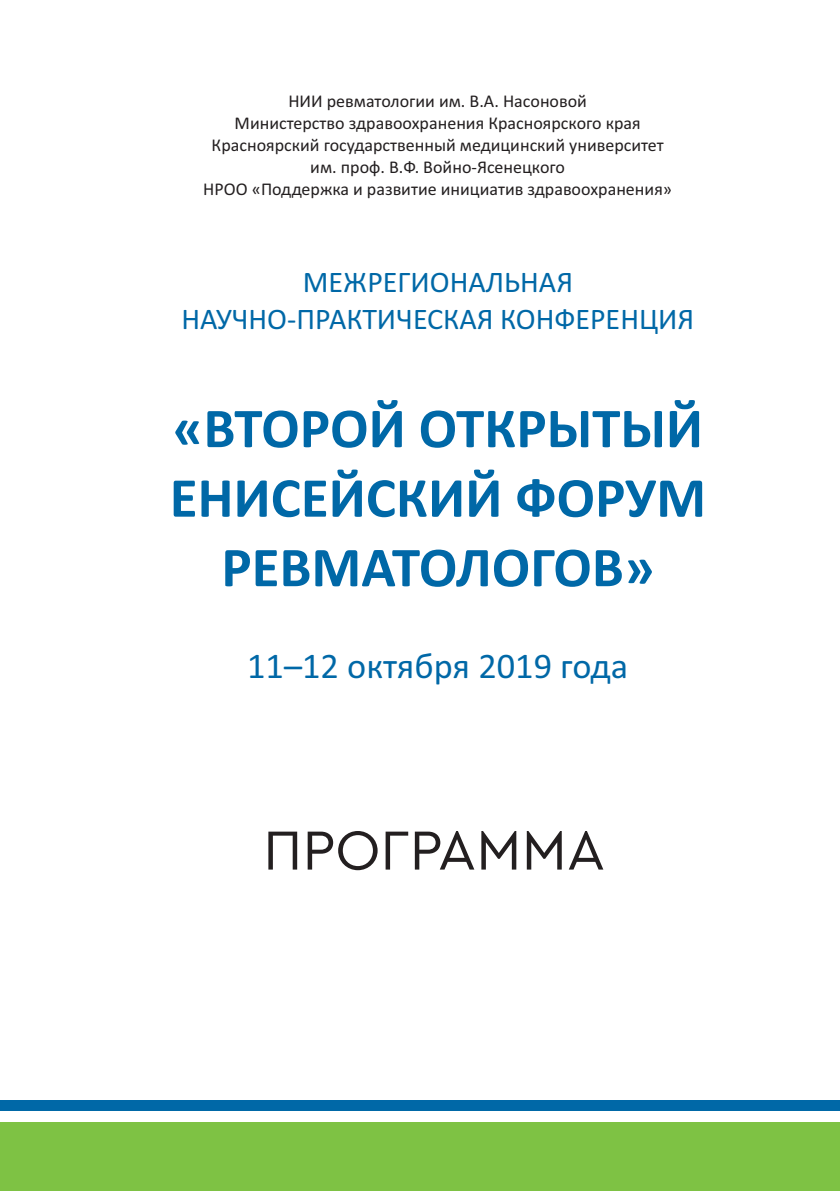
<style>
.page{position:relative;width:840px;height:1191px;background:#fff}
.page>*{position:absolute;margin:0;border:0;box-sizing:border-box;transform-origin:0 0}
.t1{font:700 57px/69.6px "Calibri";color:#0068a7;text-align:center}
.t2{font:36.4px "Calibri";color:#0068a7}
.t3{font:30px/36.6px "Calibri";color:#0068a7;text-align:center}
.t4{font:18px/22px "Calibri";color:#231f20;text-align:center}
</style>
<div class="page">
<svg style="left:268px;top:831px;width:335px;height:39px"></svg>
<div style="left:0;top:1122px;width:839px;height:69px;background:#7ec244"></div>
<div style="left:0;top:1100px;width:839px;height:11px;background:#0068a7"></div>
<p class="t4" style="left:203px;top:92px;width:470px">НИИ ревматологии им. В.А. Насоновой<br>Министерство здравоохранения Красноярского края Красноярский государственный медицинский университет им. проф. В.Ф. Войно-Ясенецкого<br>НРОО «Поддержка и развитие инициатив здравоохранения»</p>
<h3 class="t3" style="left:181px;top:267px;width:514px">МЕЖРЕГИОНАЛЬНАЯ<br>НАУЧНО-ПРАКТИЧЕСКАЯ КОНФЕРЕНЦИЯ</h3>
<h1 class="t1" style="left:170px;top:398px;width:537px">«ВТОРОЙ ОТКРЫТЫЙ<br>ЕНИСЕЙСКИЙ ФОРУМ<br>РЕВМАТОЛОГОВ»</h1>
<h2 class="t2" style="left:247px;top:650px;width:382px">11–12 октября 2019 года</h2>
</div>
